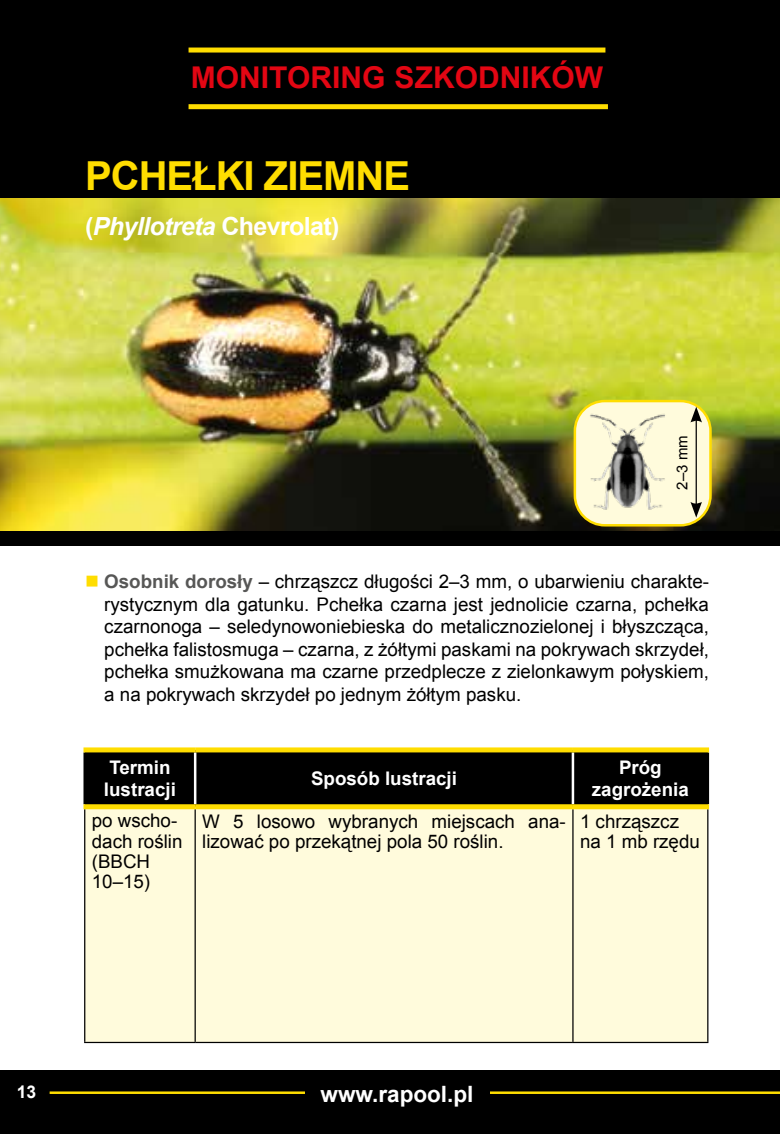
<style>
.page{position:relative;width:780px;height:1134px;background:#fff}
.page>*{position:absolute;margin:0;border:0;box-sizing:border-box;transform-origin:0 0}
.t1{font:700 40px "Arial";letter-spacing:-.025em;color:#fd0}
.t2{font:700 30px "Arial";color:#e30613}
.t3{font:700 25px "Arial";letter-spacing:-.025em;color:#fff}
.t4{font:700 22.5px "Arial";color:#fff}
.t5{font:18.75px/22.5px "Arial";color:#000}
.t6{font:700 18.75px/22.5px "Arial";color:#fff}
.t7{font:700 17.5px "Arial";color:#fff}
.t8{font:15px "Arial";color:#000}
.s1{font-style:italic}
.s2{color:#fd0}
.s3{font-weight:700;color:#575756}
</style>
<div class="page">
<div style="left:0;top:1070px;width:780px;height:64px;background:#000"></div>
<div style="left:0;top:0;width:780px;height:198px;background:#000"></div>
<hr style="left:50px;top:1091px;width:730px;height:3px;background:#fd0">
<div style="left:305px;top:1071px;width:184px;height:45px;background:#000"></div>
<div style="left:188px;top:48px;width:417px;height:5px;background:#fd0"></div>
<div style="left:188px;top:104px;width:420px;height:5px;background:#fd0"></div>
<img style="left:0;top:198px;width:780px;height:333px">
<div style="left:0;top:531px;width:780px;height:15px;background:#000"></div>
<div style="left:86px;top:752px;width:620px;height:52px;background:#000"></div>
<div style="left:85px;top:809px;width:622px;height:233px;background:#fffbdc"></div>
<hr style="left:194px;top:752px;width:2px;height:52px;background:#fff">
<hr style="left:571px;top:752px;width:3px;height:52px;background:#fff">
<hr style="left:83px;top:752px;width:3px;height:52px;background:#000">
<hr style="left:706px;top:752px;width:3px;height:52px;background:#000">
<hr style="left:84px;top:809px;width:1px;height:233px;background:#000">
<hr style="left:194px;top:809px;width:2px;height:233px;background:#000">
<hr style="left:572px;top:809px;width:1px;height:233px;background:#000">
<hr style="left:707px;top:809px;width:1px;height:233px;background:#000">
<hr style="left:84px;top:1042px;width:111px;height:1px;background:#000">
<hr style="left:195px;top:1042px;width:378px;height:1px;background:#000">
<hr style="left:573px;top:1042px;width:135px;height:1px;background:#000">
<div style="left:83px;top:747px;width:112px;height:5px;background:#fd0"></div>
<div style="left:195px;top:747px;width:378px;height:5px;background:#fd0"></div>
<div style="left:573px;top:747px;width:136px;height:5px;background:#fd0"></div>
<div style="left:83px;top:804px;width:112px;height:5px;background:#fd0"></div>
<div style="left:195px;top:804px;width:378px;height:5px;background:#fd0"></div>
<div style="left:573px;top:804px;width:136px;height:5px;background:#fd0"></div>
<div style="left:575px;top:401px;width:135px;height:124px;background:#fffbdc;border-radius:30px"></div>
<div style="left:573px;top:400px;width:138px;height:126px;border:2px solid #fd0;border-radius:30px"></div>
<img style="left:584px;top:405px;width:81px;height:116px">
<hr style="left:695px;top:418px;width:1px;height:88px;background:#000">
<svg style="left:690px;top:407px;width:12px;height:15px"></svg>
<svg style="left:690px;top:502px;width:12px;height:16px"></svg>
<h2 class="t2" style="left:191px;top:58px;width:413px">MONITORING SZKODNIKÓW</h2>
<h1 class="t1" style="left:85px;top:150px;width:326px">PCHEŁKI ZIEMNE</h1>
<h3 class="t3" style="left:85px;top:210px;width:256px">(<span class="s1">Phyllotreta</span> Chevrolat)</h3>
<p class="t8" style="left:672px;top:490px;width:56px;rotate:-90deg">2–3 mm</p>
<p class="t5" style="left:104px;top:571px;width:606px;text-align:justify;text-indent:-19px"><span class="s2">■</span> <span class="s3">Osobnik dorosły</span> – chrząszcz długości 2–3 mm, o ubarwieniu charakte&shy;rystycznym dla gatunku. Pchełka czarna jest jednolicie czarna, pchełka czarnonoga – seledynowoniebieska do metalicznozielonej i błyszcząca, pchełka falistosmuga – czarna, z żółtymi paskami na pokrywach skrzydeł, pchełka smużkowana ma czarne przedplecze z zielonkawym połyskiem, a na pokrywach skrzydeł po jednym żółtym pasku.</p>
<p class="t6" style="left:104px;top:757px;width:73px">Termin lustracji</p>
<p class="t6" style="left:311px;top:768px;width:147px">Sposób lustracji</p>
<p class="t6" style="left:592px;top:757px;width:98px;text-align:center">Próg zagrożenia</p>
<p class="t5" style="left:92px;top:811px;width:92px;line-height:20px">po wscho&shy;dach roślin (BBCH<br>10–15)</p>
<p class="t5" style="left:202px;top:811px;width:365px;line-height:20px">W 5 losowo wybranych miejscach ana&shy;lizować po przekątnej pola 50 roślin.</p>
<p class="t5" style="left:580px;top:811px;width:121px;line-height:20px">1 chrząszcz na 1 mb rzędu</p>
<p class="t7" style="left:17px;top:1080px;width:21px">13</p>
<p class="t4" style="left:320px;top:1079px;width:154px">www.rapool.pl</p>
</div>
